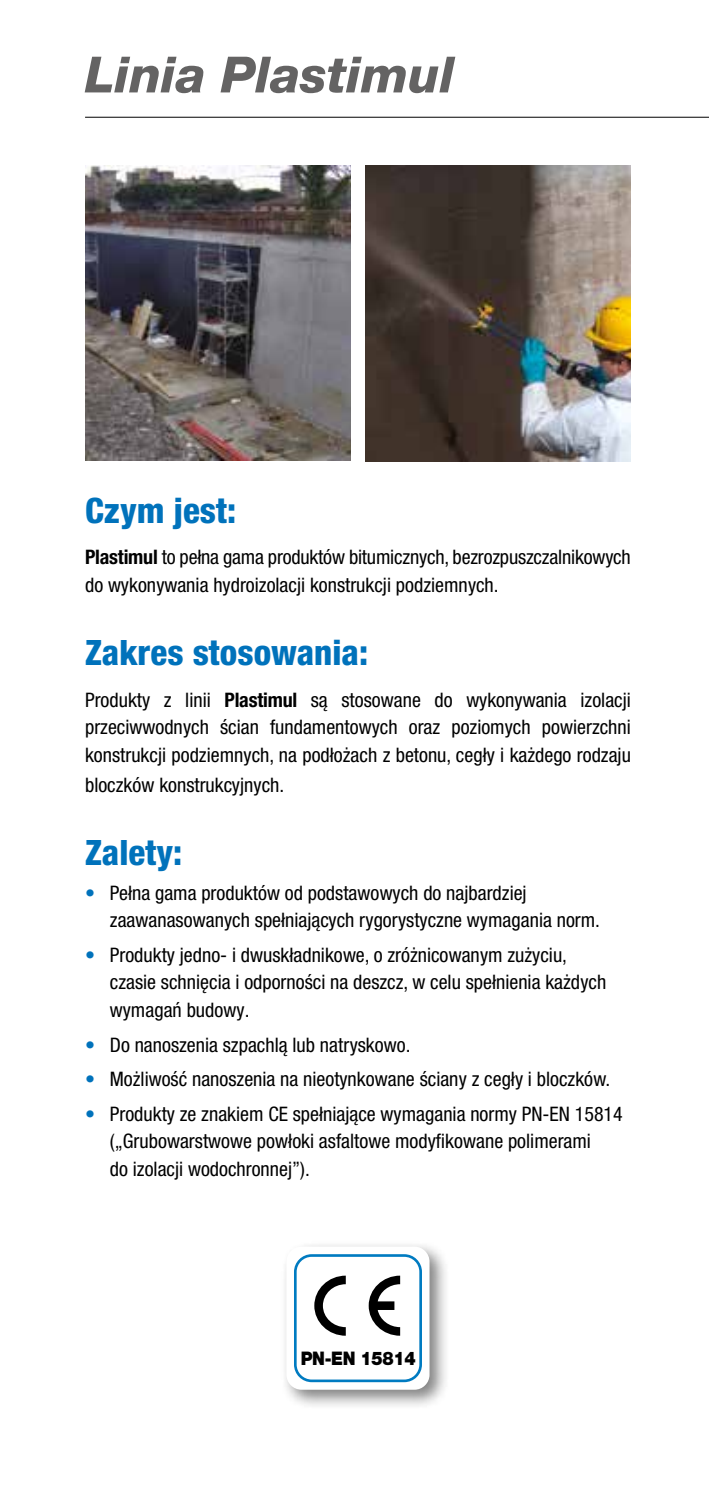
<style>
.page{position:relative;width:709px;height:1489px;background:#fff}
.page>*{position:absolute;margin:0;border:0;box-sizing:border-box;transform-origin:0 0}
.t1{font:italic 800 50px "Helvetica Neue LTW1 G";color:#646363}
.t2{font:800 condensed 35px "Helvetica Neue LTW1 G";color:#0072bb}
.t3{font:condensed 20px/27.5px "Helvetica Neue LTW1 G";color:#000}
.t4{font:900 18.75px "Helvetica Neue LTW1 G";letter-spacing:-.02em;color:#000;scale:.9 1}
.s1{font-weight:700}
.s2{color:#0072bb}
</style>
<div class="page">
<img style="left:85px;top:166px;width:266px;height:294px">
<img style="left:365px;top:166px;width:266px;height:295px">
<hr style="left:85px;top:117px;width:624px;height:1px;background:#000">
<div style="left:280px;top:1239px;width:170px;height:170px;background:#000;opacity:.5"></div>
<div style="left:286px;top:1246px;width:143px;height:143px;background:#fff;border-radius:15px"></div>
<svg style="left:294px;top:1254px;width:128px;height:127px"></svg>
<h1 class="t1" style="left:85px;top:45px;width:371px">Linia Plastimul</h1>
<h2 class="t2" style="left:85px;top:488px;width:153px">Czym jest:</h2>
<p class="t3" style="left:85px;top:543px;width:547px"><span class="s1">Plastimul</span> to pełna gama produktów bitumicznych, bezrozpuszczalnikowych do wykonywania hydroizolacji konstrukcji podziemnych.</p>
<h2 class="t2" style="left:85px;top:631px;width:284px">Zakres stosowania:</h2>
<p class="t3" style="left:85px;top:686px;width:547px;text-align:justify">Produkty z linii <span class="s1">Plastimul</span> są stosowane do wykonywania izolacji przeciwwodnych ścian fundamentowych oraz poziomych powierzchni konstrukcji podziemnych, na podłożach z betonu, cegły i każdego rodzaju</p>
<p class="t3" style="left:85px;top:771px;width:201px">bloczków konstrukcyjnych.</p>
<h2 class="t2" style="left:85px;top:831px;width:99px">Zalety:</h2>
<p class="t3" style="left:110px;top:879px;width:491px;text-indent:-25px"><span class="s2">•</span> Pełna gama produktów od podstawowych do najbardziej zaawanasowanych spełniających rygorystyczne wymagania norm.</p>
<p class="t3" style="left:110px;top:941px;width:498px;text-indent:-25px"><span class="s2">•</span> Produkty jedno- i dwuskładnikowe, o zróżnicowanym zużyciu, czasie schnięcia i odporności na deszcz, w celu spełnienia każdych wymagań budowy.</p>
<p class="t3" style="left:85px;top:1030px;width:327px"><span class="s2">•</span> Do nanoszenia szpachlą lub natryskowo.</p>
<p class="t3" style="left:85px;top:1065px;width:527px"><span class="s2">•</span> Możliwość nanoszenia na nieotynkowane ściany z cegły i bloczków.</p>
<p class="t3" style="left:110px;top:1099px;width:514px;text-indent:-25px"><span class="s2">•</span> Produkty ze znakiem CE spełniające wymagania normy PN-EN 15814 („Grubowarstwowe powłoki asfaltowe modyfikowane polimerami<br>do izolacji wodochronnej”).</p>
<p class="t4" style="left:301px;top:1346px;width:129px">PN-EN 15814</p>
</div>
